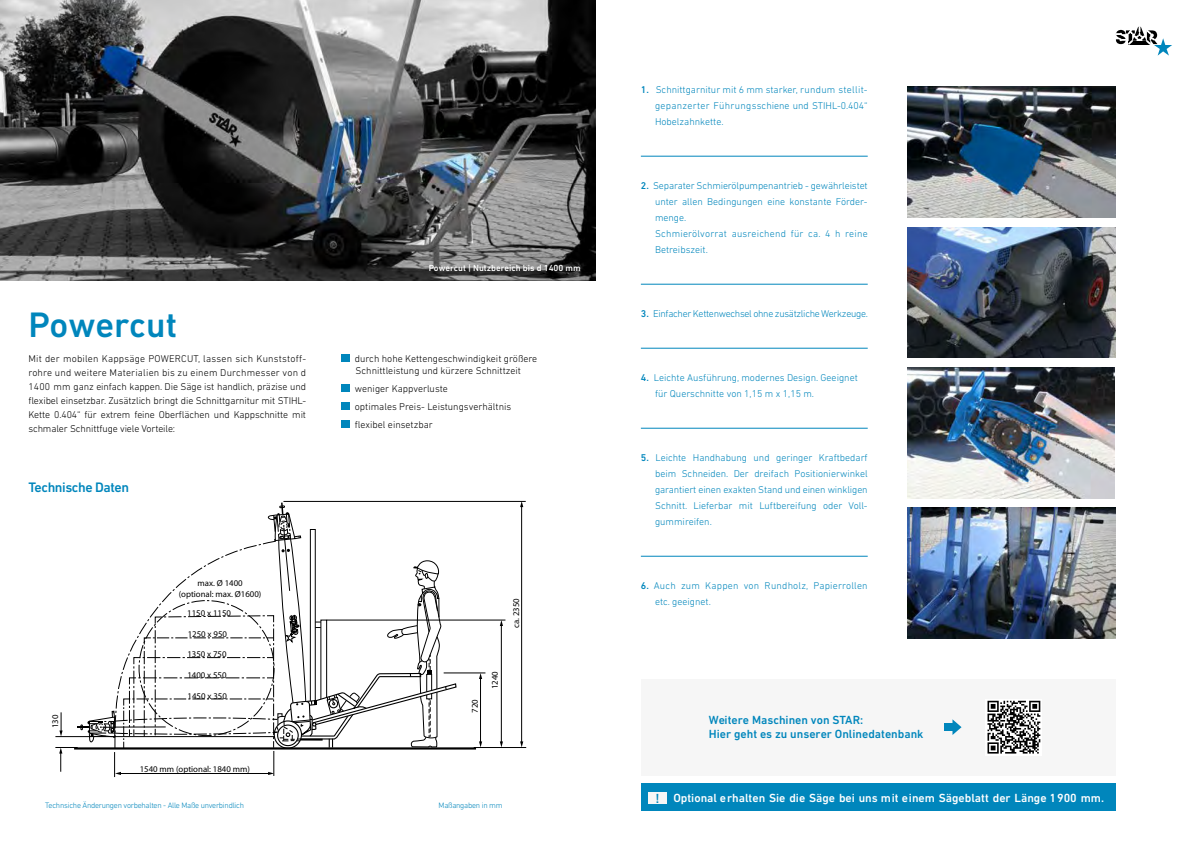
<style>
.page{position:relative;width:1191px;height:842px;background:#fff}
.page>*{position:absolute;margin:0;border:0;box-sizing:border-box;transform-origin:0 0}
.t1{font:500 36px "DIN Next LT Pro";color:#0086bc}
.t2{font:500 14px "DIN Next LT Pro";letter-spacing:-.03em;color:#0086bc}
.t3{font:500 12px "DIN Next LT Pro";color:#fff}
.t4{font:500 12px/14px "DIN Next LT Pro";color:#0086bc}
.t5{font:300 10px/16px "DIN Next LT Pro";color:#0086bc;text-align:justify}
.t6{font:300 10px/14px "DIN Next LT Pro";color:#000}
.t7{font:300 10px/16px "DIN Next LT Pro";letter-spacing:.02em;color:#0086bc}
.t8{font:300 10px "DIN Next LT Pro";letter-spacing:-.03em;color:#0086bc}
.t9{font:500 9px "DIN Next LT Pro";color:#fff}
.t10{font:8.8px/10.5px "Myriad Pro";color:#000;text-align:center}
.t11{font:300 8px "DIN Next LT Pro";letter-spacing:-.03em;color:#0086bc}
.s1{font-weight:500}
.s2{font-size:13.4px;color:#0086bc}
</style>
<div class="page">
<img style="left:0;top:0;width:595px;height:281px">
<div style="left:341px;top:355px;width:9px;height:7px;background:#0086bc"></div>
<div style="left:341px;top:385px;width:9px;height:7px;background:#0086bc"></div>
<div style="left:341px;top:403px;width:9px;height:7px;background:#0086bc"></div>
<div style="left:341px;top:421px;width:9px;height:7px;background:#0086bc"></div>
<svg style="left:1115px;top:27px;width:57px;height:29px"></svg>
<hr style="left:74px;top:747px;width:402px;height:2px;background:#000">
<hr style="left:327px;top:620px;width:178px;height:1px;background:#000">
<hr style="left:283px;top:501px;width:243px;height:1px;background:#000">
<hr style="left:443px;top:673px;width:42px;height:1px;background:#000">
<hr style="left:474px;top:747px;width:52px;height:1px;background:#000">
<hr style="left:501px;top:625px;width:1px;height:117px;background:#000">
<svg style="left:500px;top:620px;width:3px;height:6px"></svg>
<svg style="left:500px;top:741px;width:3px;height:6px"></svg>
<hr style="left:480px;top:678px;width:1px;height:64px;background:#000">
<svg style="left:479px;top:673px;width:3px;height:6px"></svg>
<svg style="left:479px;top:741px;width:3px;height:6px"></svg>
<hr style="left:521px;top:506px;width:1px;height:236px;background:#000">
<svg style="left:520px;top:501px;width:3px;height:6px"></svg>
<svg style="left:520px;top:741px;width:3px;height:6px"></svg>
<svg style="left:55px;top:503px;width:402px;height:275px"></svg>
<img style="left:908px;top:508px;width:207px;height:130px">
<img style="left:907px;top:368px;width:207px;height:130px">
<img style="left:908px;top:227px;width:207px;height:131px">
<img style="left:908px;top:86px;width:207px;height:131px">
<hr style="left:641px;top:156px;width:226px;height:1px;background:#0086bc">
<hr style="left:641px;top:284px;width:226px;height:1px;background:#0086bc">
<hr style="left:641px;top:348px;width:226px;height:1px;background:#0086bc">
<hr style="left:641px;top:428px;width:226px;height:1px;background:#0086bc">
<hr style="left:641px;top:556px;width:226px;height:1px;background:#0086bc">
<div style="left:641px;top:679px;width:474px;height:96px;background:#f6f6f6"></div>
<div style="left:641px;top:784px;width:474px;height:27px;background:#0086bc"></div>
<div style="left:648px;top:792px;width:18px;height:12px;background:#f6f6f6"></div>
<svg style="left:987px;top:700px;width:54px;height:54px"></svg>
<svg style="left:987px;top:701px;width:53px;height:52px"></svg>
<svg style="left:952px;top:719px;width:9px;height:16px"></svg>
<div style="left:944px;top:724px;width:9px;height:7px;background:#0086bc"></div>
<h1 class="t1" style="left:28px;top:304px;width:150px">Powercut</h1>
<p class="t9" style="left:429px;top:263px;width:154px">Powercut | Nutzbereich bis d 1400 mm</p>
<p class="t6" style="left:28px;top:351px;width:279px;text-align:justify">Mit der mobilen Kappsäge POWERCUT, lassen sich Kunststoff&shy;rohre und weitere Materialien bis zu einem Durchmesser von d 1400 mm ganz einfach kappen. Die Säge ist handlich, präzise und flexibel einsetzbar. Zusätzlich bringt die Schnittgarnitur mit STIHL-Kette 0.404“ für extrem feine Oberflächen und Kappschnitte mit schmaler Schnittfuge viele Vorteile:</p>
<p class="t6" style="left:355px;top:352px;width:184px;line-height:12px">durch hohe Kettengeschwindigkeit größere<br>Schnittleistung und kürzere Schnittzeit</p>
<p class="t6" style="left:355px;top:379px;width:158px;line-height:18px">weniger Kappverluste<br>optimales Preis- Leistungsverhältnis flexibel einsetzbar</p>
<h2 class="t2" style="left:28px;top:480px;width:102px">Technische Daten</h2>
<p class="t10" style="left:50px;top:728px;width:15px;rotate:-90deg">130</p>
<p class="t10" style="left:179px;top:578px;width:84px">max. Ø 1400<br>(optional: max. Ø1600)</p>
<p class="t10" style="left:187px;top:608px;width:45px">1150 x 1150</p>
<p class="t10" style="left:188px;top:629px;width:41px">1250 x 950</p>
<p class="t10" style="left:187px;top:649px;width:41px">1350 x 750</p>
<p class="t10" style="left:187px;top:670px;width:41px">1400 x 550</p>
<p class="t10" style="left:187px;top:691px;width:41px">1450 x 350</p>
<p class="t10" style="left:510px;top:628px;width:31px;rotate:-90deg">ca. 2350</p>
<p class="t10" style="left:469px;top:713px;width:15px;rotate:-90deg">720</p>
<p class="t10" style="left:489px;top:689px;width:19px;rotate:-90deg">1240</p>
<p class="t10" style="left:140px;top:763px;width:112px">1540 mm (optional: 1840 mm)</p>
<p class="t11" style="left:45px;top:800px;width:200px">Technsiche Änderungen vorbehalten - Alle Maße unverbindlich</p>
<p class="t11" style="left:438px;top:800px;width:65px">Maßangaben in mm</p>
<p class="t5" style="left:655px;top:81px;width:214px;text-indent:-14px"><span class="s1">1.</span> Schnittgarnitur mit 6 mm starker, rundum stellit&shy;gepanzerter Führungsschiene und STIHL-0.404“ Hobelzahnkette.</p>
<p class="t5" style="left:655px;top:177px;width:214px;text-align:left;text-indent:-14px"><span class="s1">2.</span> Separater Schmierölpumpenantrieb - gewährleistet unter allen Bedingungen eine konstante Förder&shy;menge.<br>Schmierölvorrat ausreichend für ca. 4 h reine Betreibszeit.</p>
<p class="t8" style="left:641px;top:307px;width:229px"><span class="s1">3.</span> Einfacher Kettenwechsel ohne zusätzliche Werkzeuge.</p>
<p class="t5" style="left:655px;top:369px;width:204px;text-indent:-14px"><span class="s1">4.</span> Leichte Ausführung, modernes Design. Geeignet für Querschnitte von 1,15 m x 1,15 m.</p>
<p class="t5" style="left:655px;top:449px;width:214px;text-indent:-14px"><span class="s1">5.</span> Leichte Handhabung und geringer Kraftbedarf beim Schneiden. Der dreifach Positionierwinkel garantiert einen exakten Stand und einen winkligen Schnitt. Lieferbar mit Luftbereifung oder Voll&shy;gummireifen.</p>
<p class="t7" style="left:655px;top:577px;width:214px;text-indent:-14px"><span class="s1">6.</span> Auch zum Kappen von Rundholz, Papierrollen etc. geeignet.</p>
<p class="t4" style="left:709px;top:712px;width:216px">Weitere Maschinen von STAR:<br>Hier geht es zu unserer Onlinedatenbank</p>
<p class="t3" style="left:655px;top:791px;width:450px"><span class="s2">!</span> Optional erhalten Sie die Säge bei uns mit einem Sägeblatt der Länge 1900 mm.</p>
</div>
